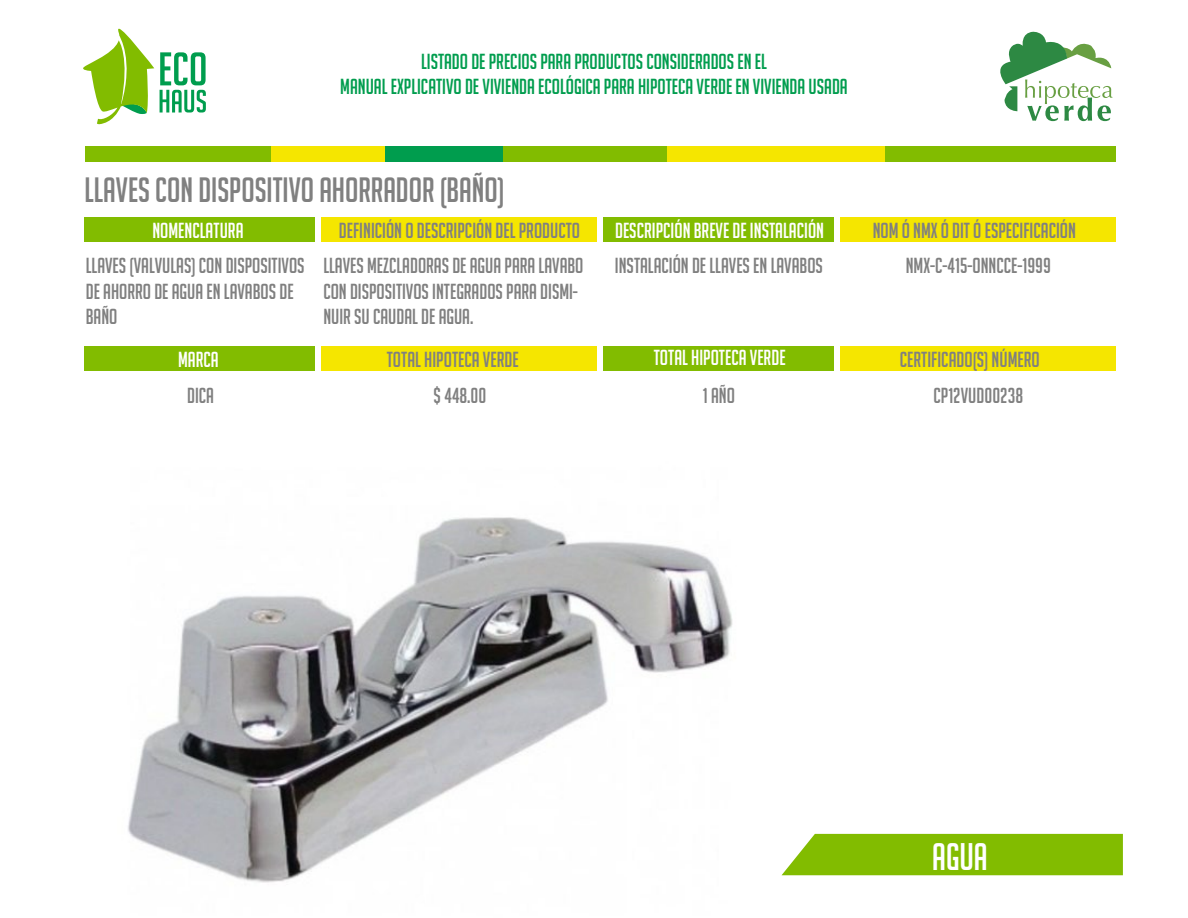
<style>
.page{position:relative;width:1188px;height:918px;background:#fff}
.page>*{position:absolute;margin:0;border:0;box-sizing:border-box;transform-origin:0 0}
.t1{font:37.5px "Big Noodle Titling";color:#fff;scale:.96 1}
.t2{font:34.35px "Big Noodle Titling";color:#808080;scale:.96 1}
.t3{font:21.3px/25.5px "Big Noodle Titling";color:#808080;scale:.96 1}
.t4{font:21.3px/25.5px "Big Noodle Titling";color:#009d4e;text-align:center;scale:.96 1}
.t5{font:21.3px "Big Noodle Titling";color:#fff;scale:.96 1}
</style>
<div class="page">
<img style="left:128px;top:517px;width:605px;height:366px">
<div style="left:782px;top:834px;width:341px;height:41px;background:#82bc00"></div>
<div style="left:85px;top:146px;width:187px;height:15px;background:#82bc00"></div>
<div style="left:885px;top:146px;width:231px;height:15px;background:#82bc00"></div>
<div style="left:501px;top:146px;width:166px;height:15px;background:#82bc00"></div>
<div style="left:385px;top:146px;width:118px;height:15px;background:#009d4e"></div>
<div style="left:272px;top:146px;width:113px;height:15px;background:#f5e600"></div>
<div style="left:667px;top:146px;width:218px;height:15px;background:#f5e600"></div>
<div style="left:85px;top:217px;width:230px;height:25px;background:#82bc00"></div>
<div style="left:321px;top:217px;width:276px;height:25px;background:#f5e600"></div>
<div style="left:604px;top:217px;width:230px;height:25px;background:#82bc00"></div>
<div style="left:841px;top:217px;width:275px;height:25px;background:#f5e600"></div>
<div style="left:85px;top:346px;width:230px;height:24px;background:#82bc00"></div>
<div style="left:321px;top:346px;width:276px;height:24px;background:#f5e600"></div>
<div style="left:604px;top:346px;width:230px;height:24px;background:#82bc00"></div>
<div style="left:841px;top:346px;width:275px;height:24px;background:#f5e600"></div>
<svg style="left:83px;top:29px;width:71px;height:95px"></svg>
<svg style="left:160px;top:52px;width:46px;height:61px"></svg>
<svg style="left:1000px;top:31px;width:113px;height:90px"></svg>
<p class="t4" style="left:340px;top:49px;width:530px">LISTADO DE PRECIOS PARA PRODUCTOS CONSIDERADOS EN EL<br>MANUAL EXPLICATIVO DE VIVIENDA ECOLÓGICA PARA HIPOTECA VERDE EN VIVIENDA USADA</p>
<h2 class="t2" style="left:85px;top:172px;width:439px">LLAVES CON DISPOSITIVO AHORRADOR (BAÑO)</h2>
<p class="t5" style="left:152px;top:219px;width:96px">NOMENCLATURA</p>
<p class="t3" style="left:339px;top:218px;width:253px">DEFINICIÓN O DESCRIPCIÓN DEL PRODUCTO</p>
<p class="t5" style="left:615px;top:219px;width:219px">DESCRIPCIÓN BREVE DE INSTALACIÓN</p>
<p class="t3" style="left:873px;top:218px;width:213px">NOM Ó NMX Ó DIT Ó ESPECIFICACIÓN</p>
<p class="t3" style="left:86px;top:253px;width:229px">LLAVES (VALVULAS) CON DISPOSITIVOS<br>DE AHORRO DE AGUA EN LAVABOS DE<br>BAÑO</p>
<p class="t3" style="left:323px;top:253px;width:273px">LLAVES MEZCLADORAS DE AGUA PARA LAVABO<br>CON DISPOSITIVOS INTEGRADOS PARA DISMI-<br>NUIR SU CAUDAL DE AGUA.</p>
<p class="t3" style="left:615px;top:253px;width:218px">INSTALACIÓN DE LLAVES EN LAVABOS</p>
<p class="t3" style="left:906px;top:253px;width:153px">NMX-C-415-ONNCCE-1999</p>
<p class="t5" style="left:178px;top:348px;width:44px">MARCA</p>
<p class="t3" style="left:387px;top:347px;width:139px">TOTAL HIPOTECA VERDE</p>
<p class="t5" style="left:654px;top:346px;width:139px">TOTAL HIPOTECA VERDE</p>
<p class="t3" style="left:900px;top:347px;width:147px">CERTIFICADO(S)NÚMERO</p>
<p class="t3" style="left:187px;top:383px;width:30px">DICA</p>
<p class="t3" style="left:434px;top:383px;width:57px">$ 448.00</p>
<p class="t3" style="left:703px;top:383px;width:35px">1 AÑO</p>
<p class="t3" style="left:933px;top:383px;width:95px">CP12VUD00238</p>
<h1 class="t1" style="left:932px;top:836px;width:59px">AGUA</h1>
</div>
